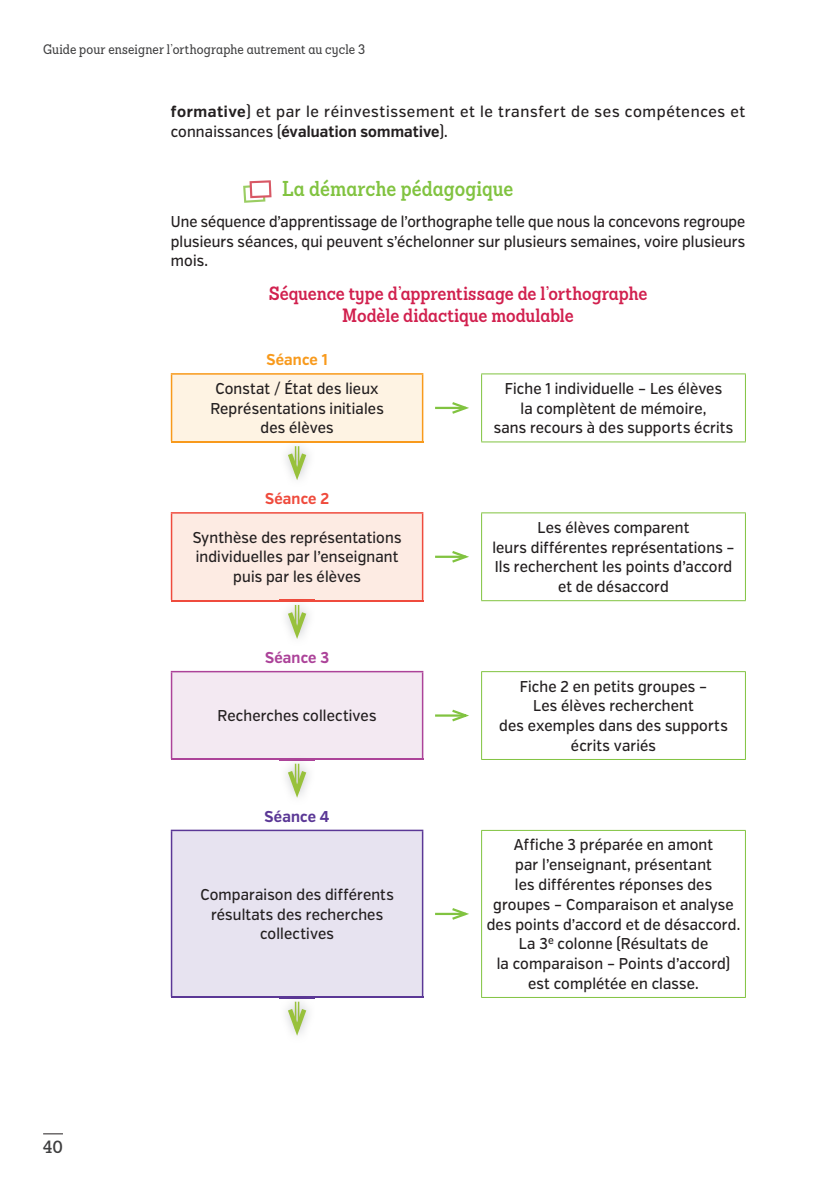
<style>
.page{position:relative;width:830px;height:1192px;background:#fff}
.page>*{position:absolute;margin:0;border:0;box-sizing:border-box;transform-origin:0 0}
.t1{font:600 condensed 21px "Sanchez";color:#81c340}
.t2{font:600 condensed 18.75px/22.5px "Sanchez";letter-spacing:-.005em;color:#d1204e;text-align:center}
.t3{font:18px "Kreon";color:#3e3e3f}
.t4{font:500 15.6px/19.8px "Verb";letter-spacing:.01em;color:#231f20;text-align:center;scale:.91 1}
.t5{font:500 15.6px/19.8px "Verb";letter-spacing:.01em;color:#231f20;text-align:justify;scale:.89 1}
.t6{font:500 15.6px/19.8px "Verb";letter-spacing:.04em;color:#231f20;scale:.94 1}
.t7{font:700 15.6px "Verb";letter-spacing:.015em;color:#f89a1c;scale:.91 1}
.t8{font:700 15.6px "Verb";letter-spacing:.015em;color:#ef4b3d;scale:.91 1}
.t9{font:700 15.6px "Verb";letter-spacing:.015em;color:#ac4399;scale:.91 1}
.t10{font:700 15.6px "Verb";letter-spacing:.015em;color:#5b3896;scale:.91 1}
.t11{font:13.5px "Sanchez Condensed";letter-spacing:.005em;color:#3e3e3f}
.s1{font-weight:700}
</style>
<div class="page">
<svg style="left:43px;top:1133px;width:20px;height:1px"></svg>
<svg style="left:243px;top:180px;width:28px;height:23px"></svg>
<div style="left:171px;top:374px;width:251px;height:68px;background:#fef3e3"></div>
<div style="left:171px;top:513px;width:251px;height:88px;background:#fdebe3"></div>
<div style="left:171px;top:672px;width:251px;height:87px;background:#f3e9f2"></div>
<div style="left:171px;top:830px;width:251px;height:167px;background:#e7e3f0"></div>
<hr style="left:481px;top:373px;width:264px;height:1px;background:#81c340">
<hr style="left:481px;top:374px;width:1px;height:67px;background:#81c340">
<hr style="left:744px;top:374px;width:1px;height:67px;background:#81c340">
<hr style="left:481px;top:441px;width:264px;height:1px;background:#81c340">
<hr style="left:481px;top:512px;width:264px;height:1px;background:#81c340">
<hr style="left:481px;top:513px;width:1px;height:87px;background:#81c340">
<hr style="left:744px;top:513px;width:1px;height:87px;background:#81c340">
<hr style="left:481px;top:600px;width:264px;height:1px;background:#81c340">
<hr style="left:481px;top:671px;width:264px;height:1px;background:#81c340">
<hr style="left:481px;top:672px;width:1px;height:87px;background:#81c340">
<hr style="left:744px;top:672px;width:1px;height:87px;background:#81c340">
<hr style="left:481px;top:759px;width:264px;height:1px;background:#81c340">
<hr style="left:171px;top:373px;width:252px;height:2px;background:#f89a1c">
<hr style="left:171px;top:375px;width:1px;height:66px;background:#f89a1c">
<hr style="left:422px;top:375px;width:1px;height:66px;background:#f89a1c">
<hr style="left:171px;top:441px;width:252px;height:2px;background:#f89a1c">
<hr style="left:171px;top:512px;width:252px;height:2px;background:#ef4b3d">
<hr style="left:171px;top:514px;width:1px;height:86px;background:#ef4b3d">
<hr style="left:422px;top:514px;width:1px;height:86px;background:#ef4b3d">
<hr style="left:171px;top:600px;width:252px;height:1px;background:#ef4b3d">
<hr style="left:171px;top:671px;width:252px;height:1px;background:#ac4399">
<hr style="left:171px;top:672px;width:1px;height:87px;background:#ac4399">
<hr style="left:422px;top:672px;width:1px;height:87px;background:#ac4399">
<hr style="left:171px;top:759px;width:252px;height:1px;background:#ac4399">
<hr style="left:171px;top:829px;width:252px;height:2px;background:#5b3896">
<hr style="left:171px;top:831px;width:1px;height:166px;background:#5b3896">
<hr style="left:422px;top:831px;width:1px;height:166px;background:#5b3896">
<hr style="left:171px;top:997px;width:252px;height:1px;background:#5b3896">
<hr style="left:481px;top:830px;width:264px;height:1px;background:#81c340">
<hr style="left:481px;top:831px;width:1px;height:166px;background:#81c340">
<hr style="left:744px;top:831px;width:1px;height:166px;background:#81c340">
<hr style="left:481px;top:997px;width:264px;height:1px;background:#81c340">
<hr style="left:435px;top:407px;width:30px;height:2px;background:#81c340">
<svg style="left:449px;top:402px;width:20px;height:12px"></svg>
<svg style="left:286px;top:446px;width:23px;height:34px"></svg>
<hr style="left:435px;top:556px;width:30px;height:2px;background:#81c340">
<svg style="left:449px;top:551px;width:20px;height:12px"></svg>
<img style="left:279px;top:599px;width:36px;height:6px">
<img style="left:279px;top:600px;width:36px;height:1px">
<svg style="left:286px;top:605px;width:23px;height:34px"></svg>
<hr style="left:435px;top:714px;width:30px;height:3px;background:#81c340">
<svg style="left:449px;top:709px;width:20px;height:13px"></svg>
<img style="left:279px;top:758px;width:36px;height:6px">
<img style="left:279px;top:759px;width:36px;height:1px">
<svg style="left:286px;top:764px;width:23px;height:34px"></svg>
<hr style="left:435px;top:913px;width:30px;height:2px;background:#81c340">
<svg style="left:449px;top:908px;width:20px;height:12px"></svg>
<img style="left:279px;top:996px;width:36px;height:6px">
<img style="left:279px;top:997px;width:36px;height:1px">
<svg style="left:286px;top:1002px;width:23px;height:34px"></svg>
<p class="t11" style="left:43px;top:41px;width:323px">Guide pour enseigner l’orthographe autrement au cycle 3</p>
<p class="t6" style="left:171px;top:102px;width:612px"><span class="s1">formative</span>) et par le réinvestissement et le transfert de ses compétences et connaissances (<span class="s1">évaluation sommative</span>).</p>
<h1 class="t1" style="left:282px;top:175px;width:233px">La démarche pédagogique</h1>
<p class="t5" style="left:171px;top:212px;width:647px">Une séquence d’apprentissage de l’orthographe telle que nous la concevons regroupe plusieurs séances, qui peuvent s’échelonner sur plusieurs semaines, voire plusieurs mois.</p>
<p class="t2" style="left:269px;top:281px;width:380px">Séquence type d’apprentissage de l’orthographe<br>Modèle didactique modulable</p>
<p class="t7" style="left:266px;top:350px;width:69px">Séance 1</p>
<p class="t4" style="left:210px;top:379px;width:192px">Constat / État des lieux<br>Représentations initiales des élèves</p>
<p class="t4" style="left:493px;top:379px;width:265px">Fiche 1 individuelle – Les élèves<br>la complètent de mémoire,<br>sans recours à des supports écrits</p>
<p class="t8" style="left:265px;top:489px;width:72px">Séance 2</p>
<p class="t4" style="left:193px;top:527px;width:231px">Synthèse des représentations individuelles par l’enseignant puis par les élèves</p>
<p class="t4" style="left:492px;top:518px;width:268px">Les élèves comparent<br>leurs différentes représentations –<br>Ils recherchent les points d’accord et de désaccord</p>
<p class="t3" style="left:43px;top:1135px;width:21px">40</p>
<p class="t9" style="left:265px;top:648px;width:72px">Séance 3</p>
<p class="t4" style="left:217px;top:706px;width:176px">Recherches collectives</p>
<p class="t10" style="left:264px;top:807px;width:73px">Séance 4</p>
<p class="t4" style="left:200px;top:885px;width:214px">Comparaison des différents résultats des recherches collectives</p>
<p class="t4" style="left:499px;top:676px;width:252px">Fiche 2 en petits groupes –<br>Les élèves recherchent<br>des exemples dans des supports écrits variés</p>
<p class="t4" style="left:486px;top:835px;width:280px">Affiche 3 préparée en amont<br>par l’enseignant, présentant<br>les différentes réponses des groupes – Comparaison et analyse des points d’accord et de désaccord.<br>La 3<sup>e</sup> colonne (Résultats de<br>la comparaison – Points d’accord) est complétée en classe.</p>
</div>
